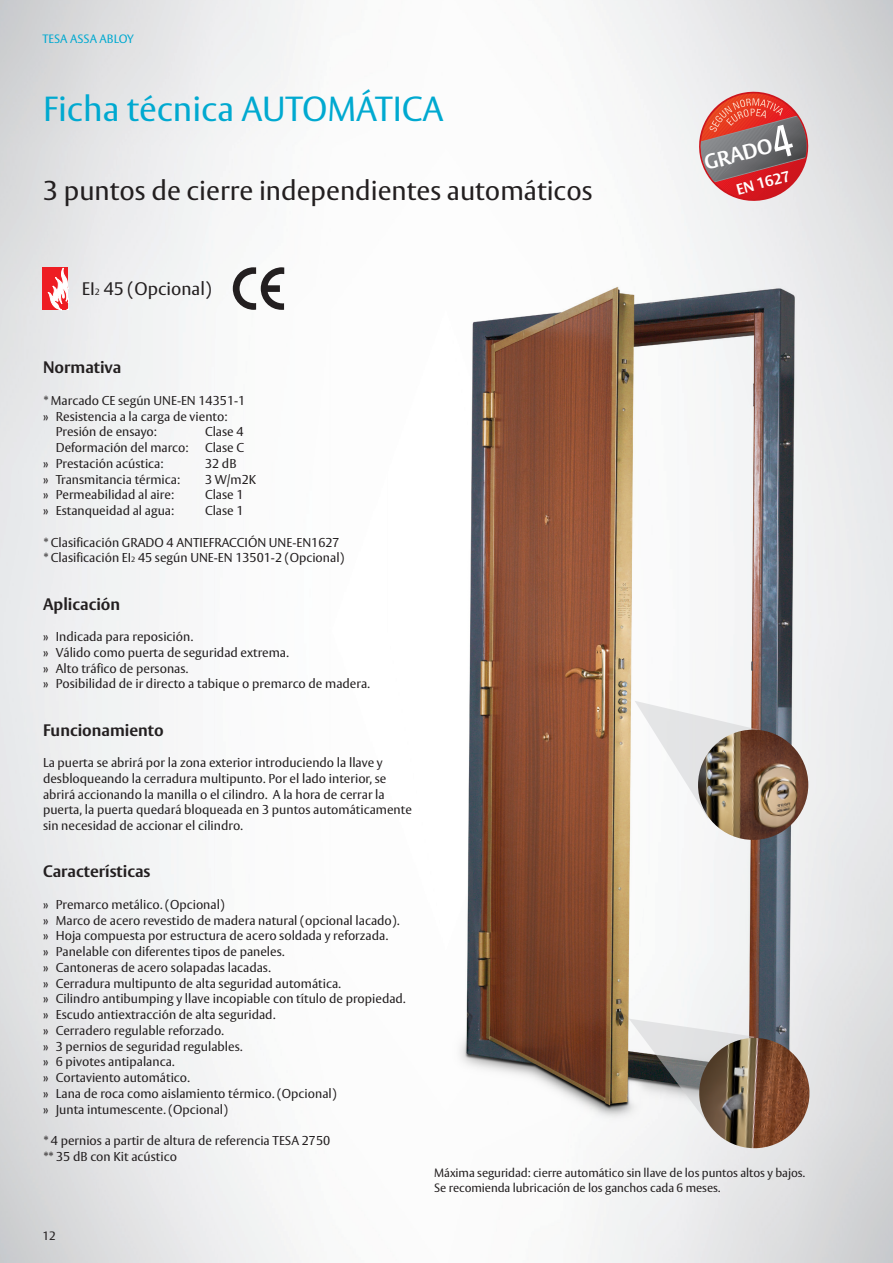
<style>
.page{position:relative;width:893px;height:1263px;background:#fff}
.page>*{position:absolute;margin:0;border:0;box-sizing:border-box;transform-origin:0 0}
.AA_nombre_producto_1{font:34.5px "ASSA Vesta";color:#00a9d0}
.AA_Vesta_8_5_texto{font:27px "ASSA Vesta";color:#231f20}
.AA_Vesta_8_5_texto-2{font:700 21px "ASSA Vesta";color:#fff}
.AA_nombre_producto_1-2{font:18px "ASSA Vesta";color:#231f20}
.AA_Vesta_8_5_texto-3{font:700 16.5px "ASSA Vesta";color:#231f20}
.AA_nombre_producto_1-3{font:700 16.5px "ASSA Vesta";color:#231f20}
.AA_Vesta_8_5_texto-4{font:700 15px "ASSA Vesta";color:#fff}
.AA_Vesta_8_5_texto_T{font:12.75px "ASSA Vesta";color:#231f20}
.AA_Vesta_8_5_texto-5{font:12.75px/15.8px "ASSA Vesta";color:#231f20}
.AA_Vesta_8_5_texto_T-2{font:12px "ASSA Vesta";letter-spacing:-.005em;color:#231f20}
.t1{font:12px "ASSA Vesta";color:#00a9d0}
.AA_vesta_11_subtit{font:12px "ASSA Vesta";color:#231f20}
.s1{font-size:9px}
.s2{font-size:7.5px}
</style>
<div class="page">
<img style="left:0;top:0;width:893px;height:1263px">
<img style="left:391px;top:208px;width:471px;height:937px">
<svg style="left:634px;top:701px;width:124px;height:117px"></svg>
<img style="left:698px;top:730px;width:110px;height:110px;border-radius:55px">
<svg style="left:233px;top:267px;width:51px;height:43px"></svg>
<div style="left:43px;top:267px;width:25px;height:43px;background:#ee1d23"></div>
<svg style="left:48px;top:268px;width:20px;height:42px"></svg>
<svg style="left:693px;top:86px;width:121px;height:121px"></svg>
<svg style="left:629px;top:1019px;width:125px;height:110px"></svg>
<img style="left:697px;top:1038px;width:115px;height:113px">
<p class="t1" style="left:43px;top:31px;width:93px">TESA ASSA ABLOY</p>
<p class="AA_nombre_producto_1" style="left:43px;top:88px;width:402px">Ficha técnica AUTOMÁTICA</p>
<p class="AA_Vesta_8_5_texto" style="left:43px;top:174px;width:551px">3 puntos de cierre independientes automáticos</p>
<p class="AA_nombre_producto_1-2" style="left:82px;top:277px;width:131px">EI<span class="s1">2</span> 45 (Opcional)</p>
<p class="AA_Vesta_8_5_texto-3" style="left:43px;top:357px;width:80px">Normativa</p>
<p class="AA_Vesta_8_5_texto_T" style="left:43px;top:393px;width:204px">* Marcado CE según UNE-EN 14351-1</p>
<p class="AA_Vesta_8_5_texto_T" style="left:43px;top:408px;width:186px">» Resistencia a la carga de viento:</p>
<p class="AA_Vesta_8_5_texto_T" style="left:56px;top:424px;width:103px">Presión de ensayo:</p>
<p class="AA_Vesta_8_5_texto_T" style="left:205px;top:424px;width:40px">Clase 4</p>
<p class="AA_Vesta_8_5_texto_T" style="left:56px;top:440px;width:134px">Deformación del marco:</p>
<p class="AA_Vesta_8_5_texto_T" style="left:205px;top:440px;width:41px">Clase C</p>
<p class="AA_Vesta_8_5_texto_T" style="left:43px;top:456px;width:122px">» Prestación acústica:</p>
<p class="AA_Vesta_8_5_texto_T" style="left:205px;top:456px;width:33px">32 dB</p>
<p class="AA_Vesta_8_5_texto_T" style="left:43px;top:471px;width:139px">» Transmitancia térmica:</p>
<p class="AA_Vesta_8_5_texto_T" style="left:205px;top:471px;width:53px">3 W/m2K</p>
<p class="AA_Vesta_8_5_texto_T" style="left:43px;top:487px;width:132px">» Permeabilidad al aire:</p>
<p class="AA_Vesta_8_5_texto_T" style="left:205px;top:487px;width:40px">Clase 1</p>
<p class="AA_Vesta_8_5_texto_T" style="left:43px;top:503px;width:133px">» Estanqueidad al agua:</p>
<p class="AA_Vesta_8_5_texto_T" style="left:205px;top:503px;width:40px">Clase 1</p>
<p class="AA_Vesta_8_5_texto-5" style="left:43px;top:535px;width:298px">* Clasificación GRADO 4 ANTIEFRACCIÓN UNE-EN1627</p>
<p class="AA_Vesta_8_5_texto-5" style="left:43px;top:550px;width:303px">* Clasificación EI<span class="s2">2</span> 45 según UNE-EN 13501-2 (Opcional)</p>
<p class="AA_Vesta_8_5_texto-3" style="left:43px;top:594px;width:79px">Aplicación</p>
<p class="AA_Vesta_8_5_texto_T" style="left:43px;top:629px;width:152px">» Indicada para reposición.</p>
<p class="AA_Vesta_8_5_texto_T" style="left:43px;top:645px;width:247px">» Válido como puerta de seguridad extrema.</p>
<p class="AA_Vesta_8_5_texto_T" style="left:43px;top:660px;width:147px">» Alto tráfico de personas.</p>
<p class="AA_Vesta_8_5_texto_T" style="left:43px;top:676px;width:328px">» Posibilidad de ir directo a tabique o premarco de madera.</p>
<p class="AA_Vesta_8_5_texto-3" style="left:43px;top:720px;width:122px">Funcionamiento</p>
<p class="AA_Vesta_8_5_texto-5" style="left:43px;top:755px;width:370px">La puerta se abrirá por la zona exterior introduciendo la llave y desbloqueando la cerradura multipunto. Por el lado interior, se abrirá accionando la manilla o el cilindro. A la hora de cerrar la puerta, la puerta quedará bloqueada en 3 puntos automáticamente sin necesidad de accionar el cilindro.</p>
<p class="AA_nombre_producto_1-3" style="left:43px;top:861px;width:109px">Características</p>
<p class="AA_Vesta_8_5_texto_T" style="left:43px;top:897px;width:183px">» Premarco metálico. (Opcional)</p>
<p class="AA_Vesta_8_5_texto_T" style="left:43px;top:912px;width:358px">» Marco de acero revestido de madera natural (opcional lacado).</p>
<p class="AA_Vesta_8_5_texto_T" style="left:43px;top:928px;width:347px">» Hoja compuesta por estructura de acero soldada y reforzada.</p>
<p class="AA_Vesta_8_5_texto_T" style="left:43px;top:944px;width:243px">» Panelable con diferentes tipos de paneles.</p>
<p class="AA_Vesta_8_5_texto_T" style="left:43px;top:960px;width:229px">» Cantoneras de acero solapadas lacadas.</p>
<p class="AA_Vesta_8_5_texto_T" style="left:43px;top:975px;width:299px">» Cerradura multipunto de alta seguridad automática.</p>
<p class="AA_Vesta_8_5_texto_T" style="left:43px;top:991px;width:364px">» Cilindro antibumping y llave incopiable con título de propiedad.</p>
<p class="AA_Vesta_8_5_texto_T" style="left:43px;top:1007px;width:234px">» Escudo antiextracción de alta seguridad.</p>
<p class="AA_Vesta_8_5_texto_T" style="left:43px;top:1023px;width:182px">» Cerradero regulable reforzado.</p>
<p class="AA_Vesta_8_5_texto_T" style="left:43px;top:1038px;width:201px">» 3 pernios de seguridad regulables.</p>
<p class="AA_Vesta_8_5_texto_T" style="left:43px;top:1054px;width:133px">» 6 pivotes antipalanca.</p>
<p class="AA_Vesta_8_5_texto_T" style="left:43px;top:1070px;width:148px">» Cortaviento automático.</p>
<p class="AA_Vesta_8_5_texto_T" style="left:43px;top:1086px;width:295px">» Lana de roca como aislamiento térmico. (Opcional)</p>
<p class="AA_Vesta_8_5_texto_T" style="left:43px;top:1101px;width:186px">» Junta intumescente. (Opcional)</p>
<p class="AA_Vesta_8_5_texto_T" style="left:43px;top:1133px;width:289px">* 4 pernios a partir de altura de referencia TESA 2750</p>
<p class="AA_Vesta_8_5_texto_T" style="left:43px;top:1149px;width:135px">** 35 dB con Kit acústico</p>
<p class="AA_Vesta_8_5_texto-2" style="left:701px;top:151px;width:71px;rotate:-15deg">GRADO</p>
<p class="AA_Vesta_8_5_texto-4" style="left:734px;top:181px;width:56px;rotate:-15deg">EN 1627</p>
<p class="AA_vesta_11_subtit" style="left:43px;top:1228px;width:15px">12</p>
<p class="AA_Vesta_8_5_texto_T-2" style="left:434px;top:1165px;width:372px">Máxima seguridad: cierre automático sin llave de los puntos altos y bajos.</p>
<p class="AA_Vesta_8_5_texto_T-2" style="left:434px;top:1181px;width:288px">Se recomienda lubricación de los ganchos cada 6 meses.</p>
</div>
